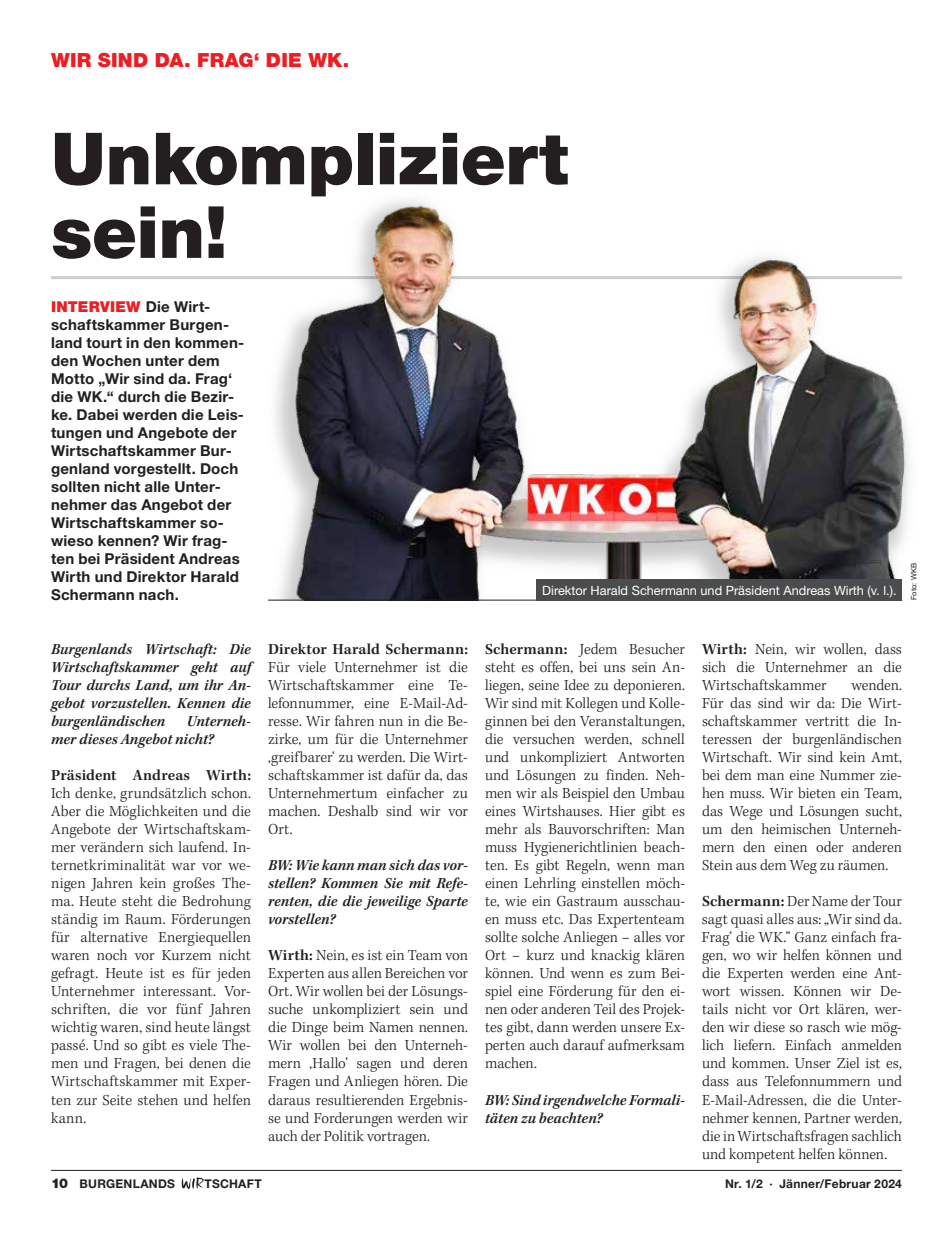
<style>
.page{position:relative;width:936px;height:1234px;background:#fff}
.page>*{position:absolute;margin:0;border:0;box-sizing:border-box;transform-origin:0 0}
.t1{font:900 72px/73.5px "Helvetica Neue";letter-spacing:-.01em;color:#231f20}
.t2{font:900 19.5px "Helvetica Neue";letter-spacing:.01em;color:#ee1d23}
.t3{font:300 15.75px/18px "Kepler Std";color:#231f20;text-align:justify}
.t4{font:italic 600 15.75px/18px "Kepler Std";color:#231f20;text-align:justify}
.t5{font:600 15.75px "Kepler Std";letter-spacing:.01em;color:#231f20}
.t6{font:700 15px/18px "Helvetica Neue";letter-spacing:.015em;color:#231f20}
.t7{font:12.75px "Helvetica Neue";color:#fff}
.t8{font:700 12px "Helvetica Neue";letter-spacing:.025em;color:#231f20}
.t9{font:7.5px "Helvetica Neue";color:#231f20}
.s1{font-weight:900;color:#ee1d23}
.s2{font-weight:600}
.s3{font-weight:900;font-size:13.5px}
</style>
<div class="page">
<hr style="left:51px;top:276px;width:850px;height:3px;background:#cbcdcf">
<img style="left:275px;top:200px;width:634px;height:400px">
<hr style="left:268px;top:599px;width:517px;height:1px;background:#231f20">
<div style="left:536px;top:578px;width:365px;height:22px;background:#4b4c4d"></div>
<svg style="left:182px;top:1177px;width:22px;height:11px"></svg>
<hr style="left:51px;top:1169px;width:850px;height:1px;background:#231f20">
<p class="t2" style="left:51px;top:49px;width:300px">WIR SIND DA. FRAG‘ DIE WK.</p>
<h1 class="t1" style="left:51px;top:121px;width:519px">Unkompliziert sein!</h1>
<p class="t6" style="left:51px;top:297px;width:195px"><span class="s1">INTERVIEW</span> Die Wirt&shy;schaftskammer Burgen&shy;land tourt in den kommen&shy;den Wochen unter dem<br>Motto „Wir sind da. Frag‘ die WK.“ durch die Bezir&shy;ke. Dabei werden die Leis&shy;tungen und Angebote der<br>Wirtschaftskammer Bur&shy;genland vorgestellt. Doch sollten nicht alle Unter&shy;nehmer das Angebot der<br>Wirtschaftskammer so&shy;wieso kennen? Wir frag&shy;ten bei Präsident Andreas<br>Wirth und Direktor Harald<br>Schermann nach.</p>
<p class="t7" style="left:542px;top:582px;width:356px">Direktor Harald Schermann und Präsident Andreas Wirth (v. l.).</p>
<p class="t9" style="left:909px;top:599px;width:38px;rotate:-90deg">Foto: WKB</p>
<p class="t4" style="left:51px;top:640px;width:201px">Burgenlands Wirtschaft: Die Wirtschaftskammer geht auf Tour durchs Land, um ihr An&shy;gebot vorzustellen. Kennen die burgenländischen</p>
<p class="t4" style="left:51px;top:712px;width:201px;text-indent:136px">Unterneh&shy;mer dieses Angebot nicht?</p>
<p class="t5" style="left:51px;top:766px;width:201px">Präsident Andreas Wirth:</p>
<p class="t3" style="left:51px;top:784px;width:201px">Ich denke, grundsätzlich schon.<br>Aber die Möglichkeiten und die Angebote der Wirtschaftskam&shy;mer verändern sich laufend. In&shy;ternetkriminalität war vor we&shy;nigen Jahren kein großes The&shy;ma. Heute steht die Bedrohung ständig im Raum. Förderungen für alternative Energiequellen waren noch vor Kurzem nicht gefragt. Heute ist es für jeden Unternehmer interessant. Vor&shy;schriften, die vor fünf Jahren wichtig waren, sind heute längst passé. Und so gibt es viele The&shy;men und Fragen, bei denen die Wirtschaftskammer mit Exper&shy;ten zur Seite stehen und helfen kann.</p>
<p class="t5" style="left:268px;top:640px;width:201px">Direktor Harald Schermann:</p>
<p class="t3" style="left:268px;top:658px;width:201px">Für viele Unternehmer ist die Wirtschaftskammer eine Te&shy;lefonnummer, eine E-Mail-Ad&shy;resse. Wir fahren nun in die Be&shy;zirke, um für die Unternehmer ‚greifbarer‘ zu werden. Die Wirt&shy;schaftskammer ist dafür da, das Unternehmertum einfacher zu machen. Deshalb sind wir vor Ort.</p>
<p class="t4" style="left:268px;top:856px;width:201px">BW: Wie kann man sich das vor&shy;stellen? Kommen Sie mit Refe&shy;renten, die die jeweilige Sparte vorstellen?</p>
<p class="t3" style="left:268px;top:946px;width:201px"><span class="s2">Wirth:</span> Nein, es ist ein Team von Experten aus allen Bereichen vor Ort. Wir wollen bei der Lösungs&shy;suche unkompliziert sein und die Dinge beim Namen nennen.<br>Wir wollen bei den Unterneh&shy;mern ‚Hallo‘ sagen und deren Fragen und Anliegen hören. Die daraus resultierenden Ergebnis&shy;se und Forderungen werden wir auch der Politik vortragen.</p>
<p class="t3" style="left:485px;top:640px;width:201px"><span class="s2">Schermann:</span> Jedem Besucher steht es offen, bei uns sein An&shy;liegen, seine Idee zu deponieren.<br>Wir sind mit Kollegen und Kolle&shy;ginnen bei den Veranstaltungen, die versuchen werden, schnell und unkompliziert Antworten und Lösungen zu finden. Neh&shy;men wir als Beispiel den Umbau eines Wirtshauses. Hier gibt es mehr als Bauvorschriften: Man muss Hygienerichtlinien beach&shy;ten. Es gibt Regeln, wenn man einen Lehrling einstellen möch&shy;te, wie ein Gastraum ausschau&shy;en muss etc. Das Expertenteam sollte solche Anliegen – alles vor Ort – kurz und knackig klären können. Und wenn es zum Bei&shy;spiel eine Förderung für den ei&shy;nen oder anderen Teil des Projek&shy;tes gibt, dann werden unsere Ex&shy;perten auch darauf aufmerksam machen.</p>
<p class="t4" style="left:485px;top:1090px;width:201px">BW: Sind irgendwelche Formali&shy;täten zu beachten?</p>
<p class="t3" style="left:702px;top:640px;width:201px"><span class="s2">Wirth:</span> Nein, wir wollen, dass sich die Unternehmer an die Wirtschaftskammer</p>
<p class="t3" style="left:702px;top:676px;width:201px;text-indent:149px">wenden.<br>Für das sind wir da: Die Wirt&shy;schaftskammer vertritt die In&shy;teressen der burgenländischen Wirtschaft. Wir sind kein Amt, bei dem man eine Nummer zie&shy;hen muss. Wir bieten ein Team, das Wege und Lösungen sucht, um den heimischen Unterneh&shy;mern den einen oder anderen Stein aus dem Weg zu räumen.</p>
<p class="t3" style="left:702px;top:892px;width:201px"><span class="s2">Schermann:</span> Der Name der Tour sagt quasi alles aus: „Wir sind da.<br>Frag‘ die WK.“ Ganz einfach fra&shy;gen, wo wir helfen können und die Experten werden eine Ant&shy;wort wissen. Können wir De&shy;tails nicht vor Ort klären, wer&shy;den wir diese so rasch wie mög&shy;lich liefern. Einfach anmelden und kommen. Unser Ziel ist es, dass aus Telefonnummern und E-Mail-Adressen, die die Unter&shy;nehmer kennen, Partner werden, die in Wirtschaftsfragen sachlich und kompetent helfen können.</p>
<p class="t8" style="left:51px;top:1176px;width:125px"><span class="s3">10</span> BURGENLANDS</p>
<p class="t8" style="left:204px;top:1176px;width:59px">TSCHAFT</p>
<p class="t8" style="left:725px;top:1176px;width:178px">Nr. 1/2 · Jänner/Februar 2024</p>
</div>
